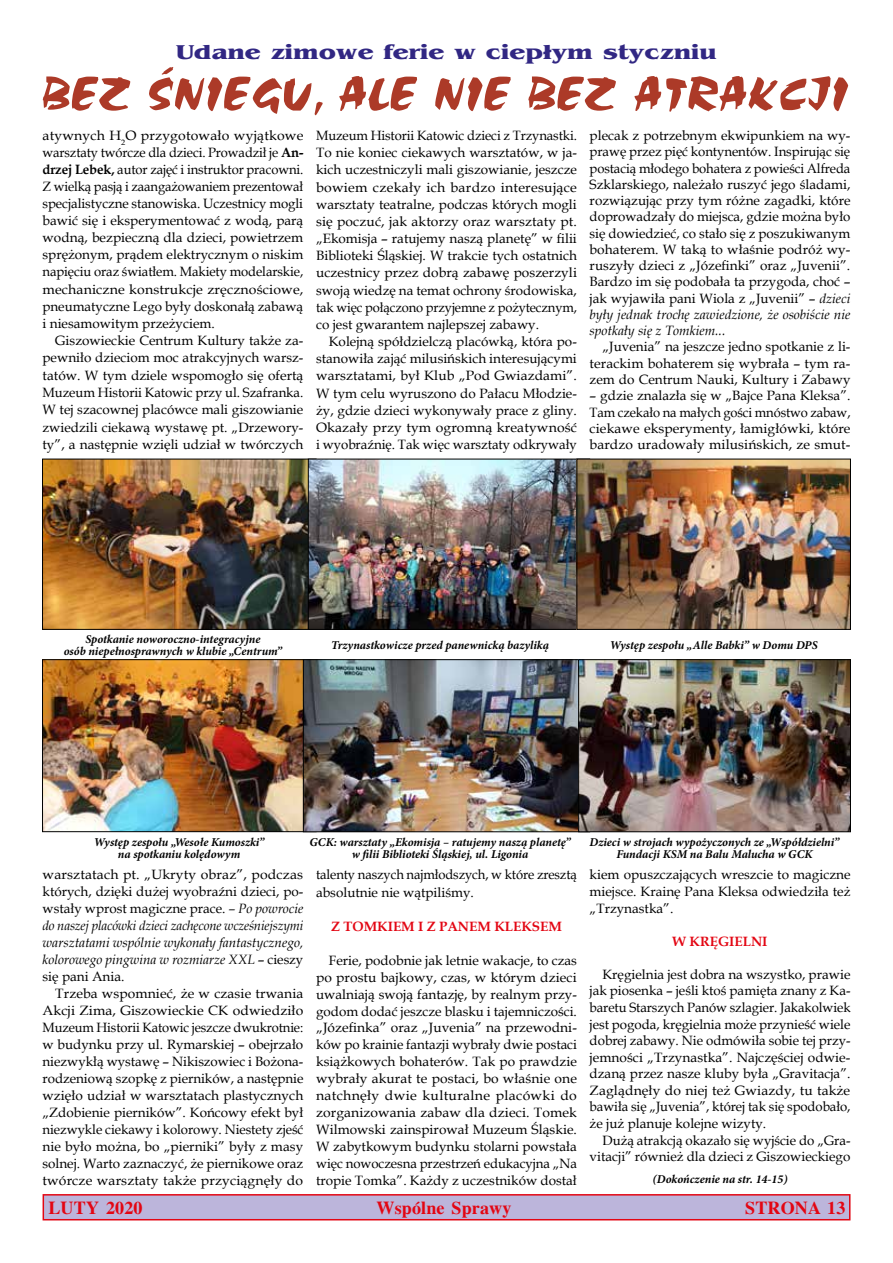
<style>
.page{position:relative;width:893px;height:1263px;background:#fff}
.page>*{position:absolute;margin:0;border:0;box-sizing:border-box;transform-origin:0 0}
.t1{font:54px "Chalk";color:#ac3a28;scale:1.04 1}
.t2{font:700 21px "Bangkok";color:#312783;scale:1.25 1}
.t3{font:700 18px "Toronto";letter-spacing:.01em;color:#e30613}
.t4{font:13.5px/17px "Book Antiqua";color:#000;text-align:justify}
.t5{font:13.5px/17.1px "Book Antiqua";color:#000;text-align:justify;scale:1.04 1}
.t6{font:italic 13.5px/17px "Book Antiqua";color:#000;text-align:justify}
.t7{font:13.5px/17.2px "Book Antiqua";color:#000;scale:.96 1}
.t8{font:700 13.5px "Book Antiqua";color:#e30613}
.t9{font:italic 700 12px/12px "Minion Pro";letter-spacing:-.005em;color:#000;text-align:center}
.s1{font-weight:700}
.s2{font-style:italic}
.s3{font-style:normal}
</style>
<div class="page">
<div style="left:43px;top:1194px;width:807px;height:26px;background:#bcb5db;border:2px solid #e30613"></div>
<img style="left:45px;top:461px;width:263px;height:166px">
<img style="left:310px;top:461px;width:267px;height:166px">
<div style="left:308px;top:459px;width:282px;height:170px;border:1px solid #000"></div>
<img style="left:579px;top:461px;width:269px;height:166px">
<img style="left:45px;top:662px;width:258px;height:168px">
<div style="left:43px;top:660px;width:273px;height:172px;border:1px solid #000"></div>
<img style="left:305px;top:662px;width:274px;height:168px">
<div style="left:303px;top:660px;width:287px;height:172px;border:1px solid #000"></div>
<img style="left:581px;top:662px;width:267px;height:168px">
<div style="left:579px;top:660px;width:271px;height:172px;border:1px solid #000"></div>
<h2 class="t2" style="left:176px;top:40px;width:434px">Udane zimowe ferie w ciepłym styczniu</h2>
<h1 class="t1" style="left:43px;top:65px;width:777px">BEZ ŚNIEGU, ALE NIE BEZ ATRAKCJI</h1>
<p class="t5" style="left:43px;top:127px;width:252px">atywnych H<sub>2</sub>O przygotowało wyjątkowe warsztaty twórcze dla dzieci. Prowadził je <span class="s1">An&shy;drzej Lebek,</span> autor zajęć i instruktor pracowni.<br>Z wielką pasją i zaangażowaniem prezentował specjalistyczne stanowiska. Uczestnicy mogli bawić się i eksperymentować z wodą, parą wodną, bezpieczną dla dzieci, powietrzem sprężonym, prądem elektrycznym o niskim napięciu oraz światłem. Makiety modelarskie, mechaniczne konstrukcje zręcznościowe, pneumatyczne Lego były doskonałą zabawą i niesamowitym przeżyciem.</p>
<p class="t4" style="left:43px;top:331px;width:262px;line-height:17.4px;text-indent:13px">Giszowieckie Centrum Kultury także za&shy;pewniło dzieciom moc atrakcyjnych warsz&shy;tatów. W tym dziele wspomogło się ofertą Muzeum Historii Katowic przy ul. Szafranka.<br>W tej szacownej placówce mali giszowianie zwiedzili ciekawą wystawę pt. „Drzewory&shy;ty”, a następnie wzięli udział w twórczych</p>
<p class="t4" style="left:316px;top:127px;width:262px">Muzeum Historii Katowic dzieci z Trzynastki.<br>To nie koniec ciekawych warsztatów, w ja&shy;kich uczestniczyli mali giszowianie, jeszcze bowiem czekały ich bardzo interesujące warsztaty teatralne, podczas których mogli się poczuć, jak aktorzy oraz warsztaty pt. „Ekomisja – ratujemy naszą planetę” w filii Biblioteki Śląskiej. W trakcie tych ostatnich uczestnicy przez dobrą zabawę poszerzyli swoją wiedzę na temat ochrony środowiska, tak więc połączono przyjemne z pożytecznym, co jest gwarantem najlepszej zabawy.</p>
<p class="t4" style="left:316px;top:333px;width:262px;text-indent:13px">Kolejną spółdzielczą placówką, która po&shy;stanowiła zająć milusińskich interesującymi warsztatami, był Klub „Pod Gwiazdami”.<br>W tym celu wyruszono do Pałacu Młodzie&shy;ży, gdzie dzieci wykonywały prace z gliny.<br>Okazały przy tym ogromną kreatywność i wyobraźnię. Tak więc warsztaty odkrywały</p>
<p class="t4" style="left:590px;top:127px;width:262px;line-height:16.2px">plecak z potrzebnym ekwipunkiem na wy&shy;prawę przez pięć kontynentów. Inspirując się postacią młodego bohatera z powieści Alfreda Szklarskiego, należało ruszyć jego śladami, rozwiązując przy tym różne zagadki, które doprowadzały do miejsca, gdzie można było się dowiedzieć, co stało się z poszukiwanym bohaterem. W taką to właśnie podróż wy&shy;ruszyły dzieci z „Józefinki” oraz „Juvenii”.<br>Bardzo im się podobała ta przygoda, choć – jak wyjawiła pani Wiola z „Juvenii” – <span class="s2">dzieci były jednak trochę zawiedzione, że osobiście nie spotkały się z Tomkiem...</span></p>
<p class="t4" style="left:590px;top:338px;width:262px;line-height:16.2px;text-indent:13px">„Juvenia” na jeszcze jedno spotkanie z li&shy;terackim bohaterem się wybrała – tym ra&shy;zem do Centrum Nauki, Kultury i Zabawy</p>
<p class="t4" style="left:590px;top:387px;width:262px;line-height:16.2px">– gdzie znalazła się w „Bajce Pana Kleksa”.<br>Tam czekało na małych gości mnóstwo zabaw, ciekawe eksperymenty, łamigłówki, które bardzo uradowały milusińskich, ze smut-</p>
<p class="t9" style="left:64px;top:633px;width:220px">Spotkanie noworoczno-integracyjne<br>osób niepełnosprawnych w klubie „Centrum”</p>
<p class="t9" style="left:331px;top:639px;width:219px">Trzynastkowicze przed panewnicką bazyliką</p>
<p class="t9" style="left:610px;top:639px;width:209px">Występ zespołu „Alle Babki” w Domu DPS</p>
<p class="t9" style="left:94px;top:836px;width:172px">Występ zespołu „Wesołe Kumoszki” na spotkaniu kolędowym</p>
<p class="t9" style="left:310px;top:836px;width:263px">GCK: warsztaty „Ekomisja – ratujemy naszą planetę” w filii Biblioteki Śląskiej, ul. Ligonia</p>
<p class="t9" style="left:589px;top:836px;width:252px">Dzieci w strojach wypożyczonych ze „Współdzielni”<br>Fundacji KSM na Balu Malucha w GCK</p>
<p class="t6" style="left:43px;top:866px;width:262px"><span class="s3">warsztatach pt. „Ukryty obraz”, podczas których, dzięki dużej wyobraźni dzieci, po&shy;wstały wprost magiczne prace.</span> – Po powrocie do naszej placówki dzieci zachęcone wcześniejszymi warsztatami wspólnie wykonały fantastycznego, kolorowego pingwina w rozmiarze XXL <span class="s3">– cieszy się pani Ania.</span></p>
<p class="t4" style="left:43px;top:985px;width:262px;text-indent:13px">Trzeba wspomnieć, że w czasie trwania Akcji Zima, Giszowieckie CK odwiedziło Muzeum Historii Katowic jeszcze dwukrotnie: w budynku przy ul. Rymarskiej – obejrzało niezwykłą wystawę – Nikiszowiec i Bożona&shy;rodzeniową szopkę z pierników, a następnie wzięło udział w warsztatach plastycznych „Zdobienie pierników”. Końcowy efekt był niezwykle ciekawy i kolorowy. Niestety zjeść nie było można, bo „pierniki” były z masy solnej. Warto zaznaczyć, że piernikowe oraz twórcze warsztaty także przyciągnęły do</p>
<p class="t7" style="left:316px;top:866px;width:273px">talenty naszych najmłodszych, w które zresztą absolutnie nie wątpiliśmy.</p>
<p class="t8" style="left:331px;top:917px;width:232px">Z TOMKIEM I Z PANEM KLEKSEM</p>
<p class="t4" style="left:316px;top:951px;width:262px;text-indent:13px">Ferie, podobnie jak letnie wakacje, to czas po prostu bajkowy, czas, w którym dzieci uwalniają swoją fantazję, by realnym przy&shy;godom dodać jeszcze blasku i tajemniczości. „Józefinka” oraz „Juvenia” na przewodni&shy;ków po krainie fantazji wybrały dwie postaci książkowych bohaterów. Tak po prawdzie wybrały akurat te postaci, bo właśnie one natchnęły dwie kulturalne placówki do zorganizowania zabaw dla dzieci. Tomek Wilmowski zainspirował Muzeum Śląskie.<br>W zabytkowym budynku stolarni powstała więc nowoczesna przestrzeń edukacyjna „Na tropie Tomka”. Każdy z uczestników dostał</p>
<p class="t4" style="left:590px;top:866px;width:262px;line-height:16.5px">kiem opuszczających wreszcie to magiczne miejsce. Krainę Pana Kleksa odwiedziła też „Trzynastka”.</p>
<p class="t8" style="left:673px;top:932px;width:96px">W KRĘGIELNI</p>
<p class="t4" style="left:590px;top:966px;width:262px;line-height:16.5px;text-indent:13px">Kręgielnia jest dobra na wszystko, prawie jak piosenka – jeśli ktoś pamięta znany z Ka&shy;baretu Starszych Panów szlagier. Jakakolwiek jest pogoda, kręgielnia może przynieść wiele dobrej zabawy. Nie odmówiła sobie tej przy&shy;jemności „Trzynastka”. Najczęściej odwie&shy;dzaną przez nasze kluby była „Gravitacja”.<br>Zaglądnęły do niej też Gwiazdy, tu także bawiła się „Juvenia”, której tak się spodobało, że już planuje kolejne wizyty.</p>
<p class="t4" style="left:590px;top:1131px;width:262px;line-height:16.5px;text-align:right">Dużą atrakcją okazało się wyjście do „Gra&shy;vitacji” również dla dzieci z Giszowieckiego</p>
<p class="t9" style="left:652px;top:1173px;width:137px">(Dokończenie na str. 14-15)</p>
<h3 class="t3" style="left:48px;top:1197px;width:96px">LUTY 2020</h3>
<h3 class="t3" style="left:377px;top:1197px;width:136px">Wspólne Sprawy</h3>
<h3 class="t3" style="left:745px;top:1197px;width:102px">STRONA 13</h3>
</div>
